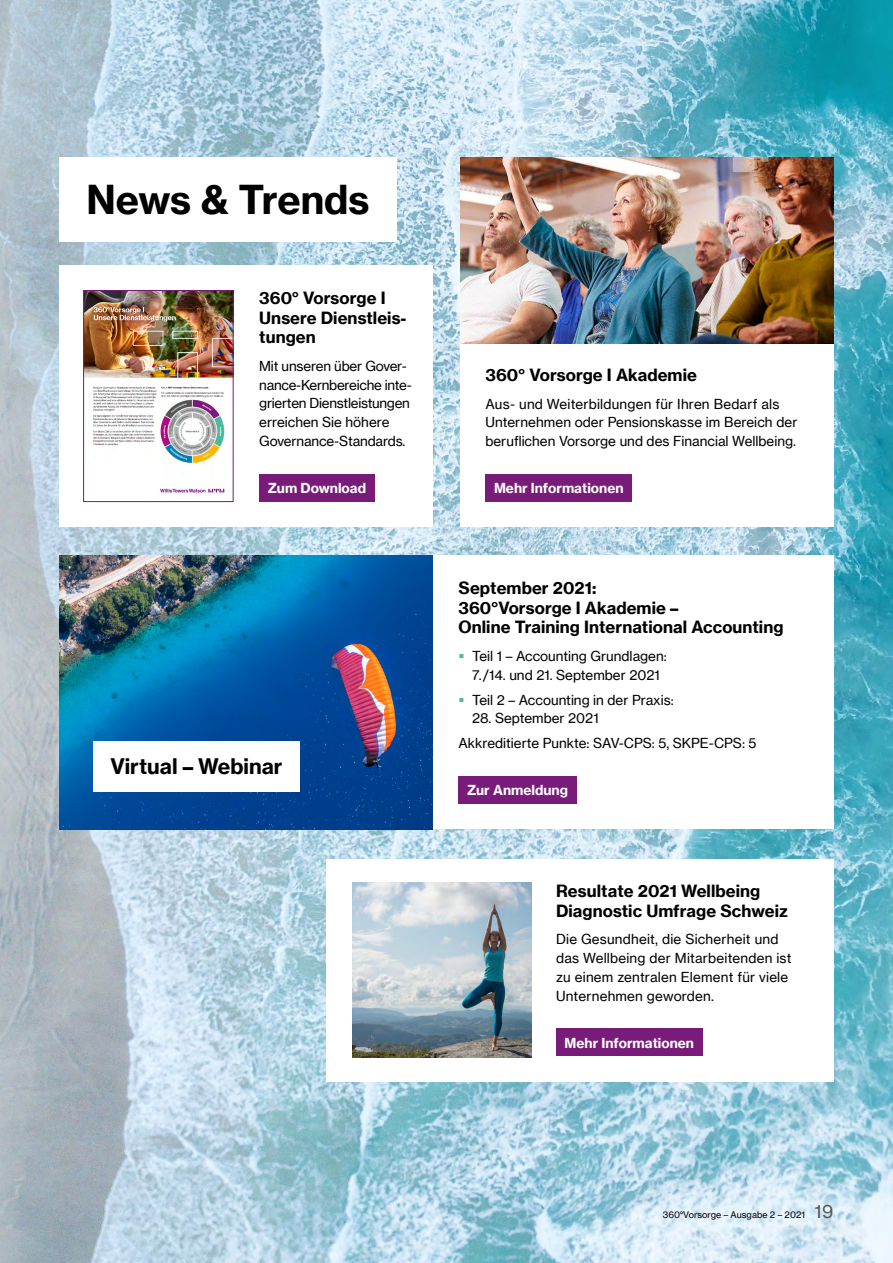
<style>
.page{position:relative;width:893px;height:1263px;background:#fff}
.page>*{position:absolute;margin:0;border:0;box-sizing:border-box;transform-origin:0 0}
.t1{font:39px "N Haas Grotesk TX Pro 75 Bd";letter-spacing:-.005em;color:#000}
.t2{font:21px "N Haas Grotesk TX Pro 75 Bd";color:#000}
.t3{font:16.5px/19.5px "N Haas Grotesk TX Pro 75 Bd";letter-spacing:.005em;color:#000}
.t4{font:13.5px/18.8px "N Haas Grotesk TX Pro 55 Rg";color:#000}
.t5{font:13.5px/18.8px "N Haas Grotesk TX Pro 55 Rg";letter-spacing:-.02em;color:#000}
.t6{font:13.5px "N Haas Grotesk TX Pro 75 Bd";color:#fff}
.t7{font:9px "N Haas Grotesk TX Pro 55 Rg";color:#000}
.s1{font-size:18px;color:#565656}
</style>
<div class="page">
<img style="left:0;top:0;width:893px;height:1263px">
<div style="left:59px;top:266px;width:374px;height:261px;background:#fff"></div>
<div style="left:259px;top:474px;width:116px;height:27px;background:#791b79"></div>
<img style="left:85px;top:292px;width:146px;height:201px">
<div style="left:83px;top:290px;width:150px;height:212px;border:1px solid #791b79"></div>
<div style="left:460px;top:343px;width:374px;height:184px;background:#fff"></div>
<div style="left:485px;top:474px;width:147px;height:28px;background:#791b79"></div>
<img style="left:460px;top:157px;width:374px;height:186px">
<div style="left:326px;top:859px;width:508px;height:223px;background:#fff"></div>
<div style="left:556px;top:1029px;width:147px;height:27px;background:#791b79"></div>
<img style="left:353px;top:883px;width:178px;height:174px">
<div style="left:59px;top:157px;width:338px;height:84px;background:#fff"></div>
<div style="left:433px;top:556px;width:401px;height:273px;background:#fff"></div>
<div style="left:458px;top:776px;width:118px;height:27px;background:#791b79"></div>
<img style="left:60px;top:556px;width:373px;height:273px">
<div style="left:93px;top:741px;width:206px;height:50px;background:#fff"></div>
<h1 class="t1" style="left:86px;top:176px;width:285px">News &amp; Trends</h1>
<p class="t3" style="left:259px;top:288px;width:149px">360° Vorsorge I<br>Unsere Dienstleis&shy;tungen</p>
<p class="t5" style="left:259px;top:356px;width:154px">Mit unseren über Gover&shy;nance-Kernbereiche inte&shy;grierten Dienstleistungen erreichen Sie höhere<br>Governance-Standards.</p>
<p class="t6" style="left:268px;top:479px;width:100px">Zum Download</p>
<h2 class="t2" style="left:110px;top:753px;width:174px">Virtual – Webinar</h2>
<p class="t3" style="left:485px;top:365px;width:213px">360° Vorsorge I Akademie</p>
<p class="t4" style="left:485px;top:394px;width:313px">Aus- und Weiterbildungen für Ihren Bedarf als<br>Unternehmen oder Pensionskasse im Bereich der beruflichen Vorsorge und des Financial Wellbeing.</p>
<p class="t6" style="left:494px;top:480px;width:131px">Mehr Informationen</p>
<p class="t3" style="left:458px;top:578px;width:326px">September 2021:<br>360°Vorsorge I Akademie –<br>Online Training International Accounting</p>
<p class="t4" style="left:472px;top:647px;width:196px">Teil 1 – Accounting Grundlagen:</p>
<p class="t4" style="left:472px;top:662px;width:203px;line-height:24.8px">7. /14. und 21. September 2021<br>Teil 2 – Accounting in der Praxis:</p>
<p class="t4" style="left:458px;top:706px;width:300px;line-height:24.8px;text-indent:14px">28. September 2021<br>Akkreditierte Punkte: SAV-CPS: 5, SKPE-CPS: 5</p>
<p class="t6" style="left:467px;top:782px;width:103px">Zur Anmeldung</p>
<p class="t3" style="left:556px;top:881px;width:233px">Resultate 2021 Wellbeing<br>Diagnostic Umfrage Schweiz</p>
<p class="t4" style="left:556px;top:930px;width:237px">Die Gesundheit, die Sicherheit und das Wellbeing der Mitarbeitenden ist zu einem zentralen Element für viele Unternehmen geworden.</p>
<p class="t6" style="left:565px;top:1034px;width:131px">Mehr Informationen</p>
<p class="t7" style="left:663px;top:1209px;width:172px">360°Vorsorge – Ausgabe 2 – 2021 <span class="s1">19</span></p>
</div>
